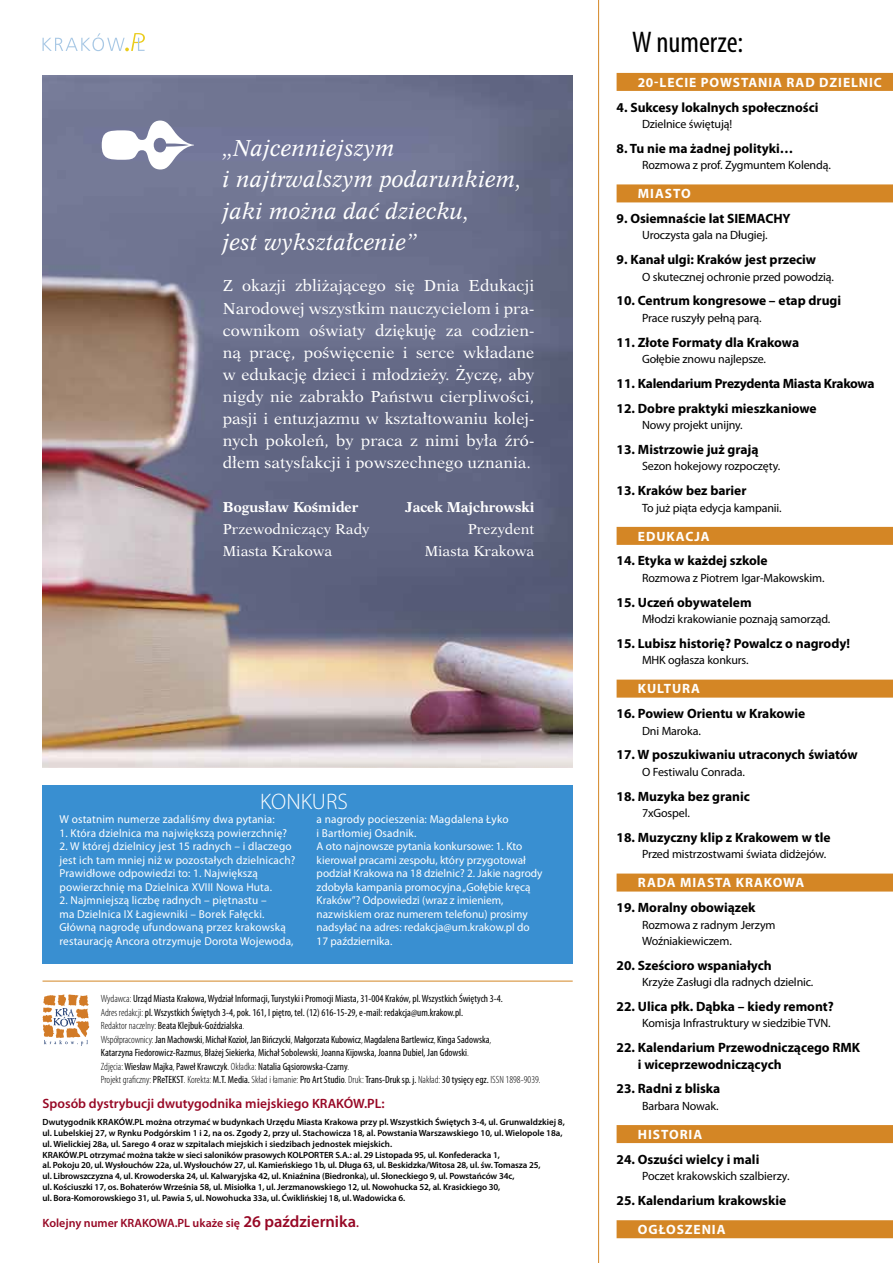
<style>
.page{position:relative;width:893px;height:1263px;background:#fff}
.page>*{position:absolute;margin:0;border:0;box-sizing:border-box;transform-origin:0 0}
.t1{font:condensed 30px "Myriad Pro";color:#000}
.t2{font:300 22.5px "Myriad Pro";color:#fff}
.t3{font:italic 22.05px/31.5px "Dutch 809 PL";color:#fff}
.t4{font:15.75px/22px "Dutch 823 PL";color:#fff;text-align:justify}
.t5{font:14.1px/22px "Dutch 823 PL";color:#fff;text-align:right}
.t6{font:700 14.1px "Dutch 823 PL";color:#fff}
.t7{font:700 13.5px/16.4px "Myriad Pro";color:#000}
.t8{font:700 13.5px "Myriad Pro";letter-spacing:.07em;color:#fff}
.t9{font:600 13.5px "Myriad Pro";color:#970825}
.t10{font:700 13.5px "Myriad Pro";letter-spacing:-.02em;color:#000}
.t11{font:12px/16.4px "Myriad Pro";letter-spacing:-.01em;color:#000}
.t12{font:600 12px "Myriad Pro";color:#970825}
.t13{font:11.55px/13.5px "Myriad Pro";letter-spacing:.015em;color:#fff}
.t14{font:condensed 10.5px/13.5px "Myriad Pro";color:#000}
.t15{font:600 9px/10.8px "Myriad Pro";letter-spacing:-.01em;color:#000}
.s1{font-weight:300}
.s2{font-size:16.5px}
</style>
<div class="page">
<svg style="left:43px;top:33px;width:102px;height:18px"></svg>
<div style="left:617px;top:73px;width:276px;height:18px;background:#d48625"></div>
<div style="left:617px;top:184px;width:276px;height:18px;background:#d48625"></div>
<div style="left:617px;top:527px;width:276px;height:18px;background:#d48625"></div>
<div style="left:617px;top:680px;width:276px;height:18px;background:#d48625"></div>
<div style="left:617px;top:873px;width:276px;height:18px;background:#d48625"></div>
<div style="left:617px;top:1125px;width:276px;height:18px;background:#d48625"></div>
<div style="left:617px;top:1220px;width:276px;height:18px;background:#d48625"></div>
<hr style="left:598px;top:0;width:1px;height:1263px;background:#d48625">
<div style="left:43px;top:785px;width:530px;height:178px;background:#398fd1"></div>
<hr style="left:43px;top:981px;width:530px;height:1px;background:#d48625">
<svg style="left:43px;top:994px;width:46px;height:52px"></svg>
<img style="left:43px;top:75px;width:530px;height:692px">
<div style="left:102px;top:121px;width:92px;height:48px;background:#727699"></div>
<h3 class="t3" style="left:223px;top:132px;width:301px">„Najcenniejszym<br>i najtrwalszym podarunkiem, jaki można dać dziecku,<br>jest wykształcenie”</h3>
<p class="t4" style="left:223px;top:275px;width:313px">Z okazji zbliżającego się Dnia Edukacji Narodowej wszystkim nauczycielom i pra&shy;cownikom oświaty dziękuję za codzien&shy;ną pracę, poświęcenie i serce wkładane w edukację dzieci i młodzieży. Życzę, aby nigdy nie zabrakło Państwu cierpliwości, pasji i entuzjazmu w kształtowaniu kolej&shy;nych pokoleń, by praca z nimi była źró&shy;dłem satysfakcji i powszechnego uznania.</p>
<h3 class="t6" style="left:405px;top:498px;width:131px">Jacek Majchrowski</h3>
<h3 class="t5" style="left:425px;top:518px;width:111px">Prezydent<br>Miasta Krakowa</h3>
<h3 class="t6" style="left:223px;top:498px;width:137px">Bogusław Kośmider</h3>
<h3 class="t5" style="left:223px;top:518px;width:148px;text-align:left">Przewodniczący Rady<br>Miasta Krakowa</h3>
<h2 class="t2" style="left:260px;top:787px;width:89px">KONKURS</h2>
<p class="t13" style="left:60px;top:812px;width:217px">W ostatnim numerze zadaliśmy dwa pytania:</p>
<p class="t13" style="left:60px;top:826px;width:229px">1. Która dzielnica ma największą powierzchnię?</p>
<p class="t13" style="left:60px;top:839px;width:237px">2. W której dzielnicy jest 15 radnych – i dlaczego jest ich tam mniej niż w pozostałych dzielnicach?<br>Prawidłowe odpowiedzi to: 1. Największą powierzchnię ma Dzielnica XVIII Nowa Huta.</p>
<p class="t13" style="left:60px;top:893px;width:236px">2. Najmniejszą liczbę radnych – piętnastu –<br>ma Dzielnica IX Łagiewniki – Borek Fałęcki.<br>Główną nagrodę ufundowaną przez krakowską restaurację Ancora otrzymuje Dorota Wojewoda,</p>
<p class="t13" style="left:317px;top:812px;width:227px">a nagrody pocieszenia: Magdalena Łyko<br>i Bartłomiej Osadnik.<br>A oto najnowsze pytania konkursowe: 1. Kto kierował pracami zespołu, który przygotował podział Krakowa na 18 dzielnic? 2. Jakie nagrody zdobyła kampania promocyjna „Gołębie kręcą Kraków”? Odpowiedzi (wraz z imieniem, nazwiskiem oraz numerem telefonu) prosimy nadsyłać na adres: redakcja@um.krakow.pl do 17 października.</p>
<p class="t14" style="left:101px;top:992px;width:441px"><span class="s1">Wydawca:</span> Urząd Miasta Krakowa, Wydział Informacji, Turystyki i Promocji Miasta, 31-004 Kraków, pl. Wszystkich Świętych 3-4.<br><span class="s1">Adres redakcji:</span> pl. Wszystkich Świętych 3-4, pok. 161, I piętro, tel. (12) 616-15-29, e-mail: redakcja@um.krakow.pl.<br><span class="s1">Redaktor naczelny:</span> Beata Klejbuk-Goździalska<span class="s1">.<br>Współpracownicy:</span> Jan Machowski<span class="s1">,</span> Michał Kozioł, Jan Bińczycki<span class="s1">,</span> Małgorzata Kubowicz<span class="s1">,</span> Magdalena Bartlewicz<span class="s1">,</span> Kinga Sadowska<span class="s1">,<br></span>Katarzyna Fiedorowicz-Razmus<span class="s1">,</span> Błażej Siekierka<span class="s1">,</span> Michał Sobolewski<span class="s1">,</span> Joanna Kijowska, Joanna Dubiel, Jan Gdowski<span class="s1">.<br>Zdjęcia:</span> Wiesław Majka<span class="s1">,</span> Paweł Krawczyk<span class="s1">. Okładka:</span> Natalia Gąsiorowska-Czarny<span class="s1">.<br>Projekt graficzny:</span> PReTEKST<span class="s1">. Korekta:</span> M.T. Media. <span class="s1">Skład i łamanie:</span> Pro Art Studio<span class="s1">. Druk:</span> Trans-Druk sp. j. <span class="s1">Nakład:</span> 30 tysięcy egz. <span class="s1">ISSN 1898-9039.</span></p>
<p class="t15" style="left:43px;top:1116px;width:524px">Dwutygodnik KRAKÓW.PL można otrzymać w budynkach Urzędu Miasta Krakowa przy pl. Wszystkich Świętych 3-4, ul. Grunwaldzkiej 8, ul. Lubelskiej 27, w Rynku Podgórskim 1 i 2, na os. Zgody 2, przy ul. Stachowicza 18, al. Powstania Warszawskiego 10, ul. Wielopole 18a, ul. Wielickiej 28a, ul. Sarego 4 oraz w szpitalach miejskich i siedzibach jednostek miejskich.<br>KRAKÓW.PL otrzymać można także w sieci saloników prasowych KOLPORTER S.A.: al. 29 Listopada 95, ul. Konfederacka 1,<br>al. Pokoju 20, ul. Wysłouchów 22a, ul. Wysłouchów 27, ul. Kamieńskiego 1b, ul. Długa 63, ul. Beskidzka/Witosa 28, ul. św. Tomasza 25,<br>ul. Librowszczyzna 4, ul. Krowoderska 24, ul. Kalwaryjska 42, ul. Kniaźnina (Biedronka), ul. Słoneckiego 9, ul. Powstańców 34c,<br>ul. Kościuszki 17, os. Bohaterów Września 58, ul. Misiołka 1, ul. Jerzmanowskiego 12, ul. Nowohucka 52, al. Krasickiego 30,<br>ul. Bora-Komorowskiego 31, ul. Pawia 5, ul. Nowohucka 33a, ul. Ćwiklińskiej 18, ul. Wadowicka 6.</p>
<h3 class="t9" style="left:43px;top:1095px;width:344px">Sposób dystrybucji dwutygodnika miejskiego KRAKÓW.PL:</h3>
<h3 class="t12" style="left:43px;top:1215px;width:318px">Kolejny numer KRAKOWA.PL ukaże się <span class="s2">26 października</span>.</h3>
<h1 class="t1" style="left:632px;top:24px;width:113px">W numerze:</h1>
<h3 class="t8" style="left:638px;top:73px;width:246px">20-LECIE POWSTANIA RAD DZIELNIC</h3>
<h3 class="t7" style="left:617px;top:98px;width:203px">4. Sukcesy lokalnych społeczności</h3>
<h3 class="t11" style="left:642px;top:115px;width:92px">Dzielnice świętują!</h3>
<h3 class="t7" style="left:617px;top:140px;width:178px">8. Tu nie ma żadnej polityki…</h3>
<h3 class="t11" style="left:642px;top:157px;width:190px">Rozmowa z prof. Zygmuntem Kolendą.</h3>
<h3 class="t8" style="left:638px;top:185px;width:54px">MIASTO</h3>
<h3 class="t7" style="left:617px;top:210px;width:175px">9. Osiemnaście lat SIEMACHY</h3>
<h3 class="t11" style="left:642px;top:227px;width:127px">Uroczysta gala na Długiej.</h3>
<h3 class="t7" style="left:617px;top:251px;width:201px">9. Kanał ulgi: Kraków jest przeciw</h3>
<h3 class="t11" style="left:642px;top:268px;width:193px">O skutecznej ochronie przed powodzią.</h3>
<h3 class="t7" style="left:617px;top:292px;width:226px">10. Centrum kongresowe – etap drugi</h3>
<h3 class="t11" style="left:642px;top:309px;width:121px">Prace ruszyły pełną parą.</h3>
<h3 class="t7" style="left:617px;top:333px;width:184px">11. Złote Formaty dla Krakowa</h3>
<h3 class="t11" style="left:642px;top:351px;width:125px">Gołębie znowu najlepsze.</h3>
<h3 class="t10" style="left:617px;top:374px;width:259px">11. Kalendarium Prezydenta Miasta Krakowa</h3>
<h3 class="t7" style="left:617px;top:400px;width:202px">12. Dobre praktyki mieszkaniowe</h3>
<h3 class="t11" style="left:642px;top:417px;width:102px">Nowy projekt unijny.</h3>
<h3 class="t7" style="left:617px;top:441px;width:143px">13. Mistrzowie już grają</h3>
<h3 class="t11" style="left:642px;top:458px;width:140px">Sezon hokejowy rozpoczęty.</h3>
<h3 class="t7" style="left:617px;top:482px;width:131px">13. Kraków bez barier</h3>
<h3 class="t11" style="left:642px;top:499px;width:141px">To już piąta edycja kampanii.</h3>
<h3 class="t8" style="left:638px;top:527px;width:73px">EDUKACJA</h3>
<h3 class="t7" style="left:617px;top:552px;width:153px">14. Etyka w każdej szkole</h3>
<h3 class="t11" style="left:642px;top:569px;width:184px">Rozmowa z Piotrem Igar-Makowskim.</h3>
<h3 class="t7" style="left:617px;top:593px;width:137px">15. Uczeń obywatelem</h3>
<h3 class="t11" style="left:642px;top:611px;width:190px">Młodzi krakowianie poznają samorząd.</h3>
<h3 class="t7" style="left:617px;top:635px;width:235px">15. Lubisz historię? Powalcz o nagrody!</h3>
<h3 class="t11" style="left:642px;top:652px;width:108px">MHK ogłasza konkurs.</h3>
<h3 class="t8" style="left:638px;top:680px;width:64px">KULTURA</h3>
<h3 class="t7" style="left:617px;top:705px;width:190px">16. Powiew Orientu w Krakowie</h3>
<h3 class="t11" style="left:642px;top:722px;width:60px">Dni Maroka.</h3>
<h3 class="t7" style="left:617px;top:746px;width:243px">17. W poszukiwaniu utraconych światów</h3>
<h3 class="t11" style="left:642px;top:763px;width:104px">O Festiwalu Conrada.</h3>
<h3 class="t7" style="left:617px;top:787px;width:135px">18. Muzyka bez granic</h3>
<h3 class="t11" style="left:642px;top:805px;width:49px">7xGospel.</h3>
<h3 class="t7" style="left:617px;top:829px;width:215px">18. Muzyczny klip z Krakowem w tle</h3>
<h3 class="t11" style="left:642px;top:846px;width:186px">Przed mistrzostwami świata didżejów.</h3>
<h3 class="t8" style="left:638px;top:874px;width:168px">RADA MIASTA KRAKOWA</h3>
<h3 class="t7" style="left:617px;top:899px;width:140px">19. Moralny obowiązek</h3>
<h3 class="t11" style="left:642px;top:916px;width:135px">Rozmowa z radnym Jerzym<br>Woźniakiewiczem.</h3>
<h3 class="t7" style="left:617px;top:956px;width:157px">20. Sześcioro wspaniałych</h3>
<h3 class="t11" style="left:642px;top:974px;width:173px">Krzyże Zasługi dla radnych dzielnic.</h3>
<h3 class="t7" style="left:617px;top:998px;width:219px">22. Ulica płk. Dąbka – kiedy remont?</h3>
<h3 class="t11" style="left:642px;top:1015px;width:190px">Komisja Infrastruktury w siedzibie TVN.</h3>
<h3 class="t7" style="left:638px;top:1039px;width:224px;text-indent:-21px">22. Kalendarium Przewodniczącego RMK i wiceprzewodniczących</h3>
<h3 class="t7" style="left:617px;top:1080px;width:105px">23. Radni z bliska</h3>
<h3 class="t11" style="left:642px;top:1097px;width:78px">Barbara Nowak.</h3>
<h3 class="t8" style="left:638px;top:1125px;width:66px">HISTORIA</h3>
<h3 class="t7" style="left:617px;top:1150px;width:144px">24. Oszuści wielcy i mali</h3>
<h3 class="t11" style="left:642px;top:1167px;width:149px">Poczet krakowskich szalbierzy.</h3>
<h3 class="t7" style="left:617px;top:1192px;width:171px">25. Kalendarium krakowskie</h3>
<h3 class="t8" style="left:638px;top:1220px;width:89px">OGŁOSZENIA</h3>
</div>
